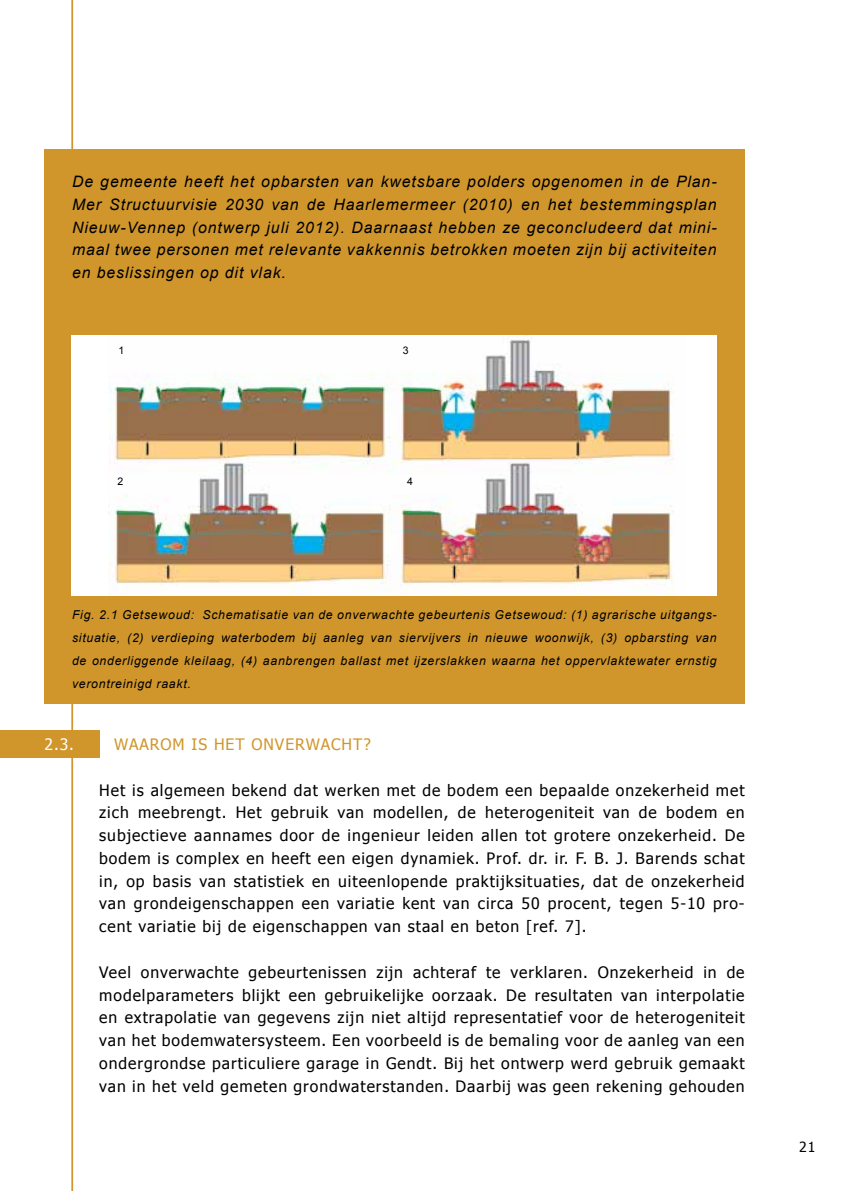
<style>
.page{position:relative;width:844px;height:1191px;background:#fff}
.page>*{position:absolute;margin:0;border:0;box-sizing:border-box;transform-origin:0 0}
.t1{font:15.75px/22.8px "Tahoma";letter-spacing:.06em;color:#000;text-align:justify}
.t2{font:italic 15.75px/22.8px "Arial";letter-spacing:.06em;color:#000;text-align:justify}
.t3{font:15.75px "Tahoma";letter-spacing:.06em;color:#d0962c}
.t4{font:15.75px "Tahoma";color:#fff}
.t5{font:14px "Tahoma";color:#000}
.t6{font:italic 12.25px/22.8px "Arial";letter-spacing:.06em;color:#000;text-align:justify}
.t7{font:10.5px "Arial";color:#000}
</style>
<div class="page">
<hr style="left:71px;top:0;width:2px;height:1191px;background:#d0962c">
<div style="left:45px;top:149px;width:699px;height:554px;background:#d0962c"></div>
<div style="left:71px;top:336px;width:646px;height:260px;background:#fff"></div>
<img style="left:108px;top:339px;width:566px;height:256px">
<div style="left:0;top:730px;width:99px;height:28px;background:#d0962c"></div>
<p class="t2" style="left:72px;top:170px;width:646px">De gemeente heeft het opbarsten van kwetsbare polders opgenomen in de Plan-Mer Structuurvisie 2030 van de Haarlemermeer (2010) en het bestemmingsplan Nieuw-Vennep (ontwerp juli 2012). Daarnaast hebben ze geconcludeerd dat mini&shy;maal twee personen met relevante vakkennis betrokken moeten zijn bij activiteiten en beslissingen op dit vlak.</p>
<p class="t7" style="left:118px;top:343px;width:7px">1</p>
<p class="t7" style="left:403px;top:343px;width:7px">3</p>
<p class="t7" style="left:117px;top:474px;width:7px">2</p>
<p class="t7" style="left:407px;top:474px;width:7px">4</p>
<p class="t6" style="left:72px;top:604px;width:646px">Fig. 2.1 Getsewoud: Schematisatie van de onverwachte gebeurtenis Getsewoud: (1) agrarische uitgangs&shy;situatie, (2) verdieping waterbodem bij aanleg van siervijvers in nieuwe woonwijk, (3) opbarsting van de onderliggende kleilaag, (4) aanbrengen ballast met ijzerslakken waarna het oppervlaktewater ernstig verontreinigd raakt.</p>
<p class="t4" style="left:44px;top:734px;width:31px">2.3.</p>
<p class="t3" style="left:114px;top:734px;width:258px">WAAROM IS HET ONVERWACHT?</p>
<p class="t1" style="left:99px;top:778px;width:646px">Het is algemeen bekend dat werken met de bodem een bepaalde onzekerheid met zich meebrengt. Het gebruik van modellen, de heterogeniteit van de bodem en subjectieve aannames door de ingenieur leiden allen tot grotere onzekerheid. De bodem is complex en heeft een eigen dynamiek. Prof. dr. ir. F. B. J. Barends schat in, op basis van statistiek en uiteenlopende praktijksituaties, dat de onzekerheid van grondeigenschappen een variatie kent van circa 50 procent, tegen 5-10 pro&shy;cent variatie bij de eigenschappen van staal en beton [ref. 7].</p>
<p class="t1" style="left:99px;top:960px;width:646px">Veel onverwachte gebeurtenissen zijn achteraf te verklaren. Onzekerheid in de modelparameters blijkt een gebruikelijke oorzaak. De resultaten van interpolatie en extrapolatie van gegevens zijn niet altijd representatief voor de heterogeniteit van het bodemwatersysteem. Een voorbeeld is de bemaling voor de aanleg van een ondergrondse particuliere garage in Gendt. Bij het ontwerp werd gebruik gemaakt van in het veld gemeten grondwaterstanden. Daarbij was geen rekening gehouden</p>
<p class="t5" style="left:799px;top:1137px;width:18px">21</p>
</div>
